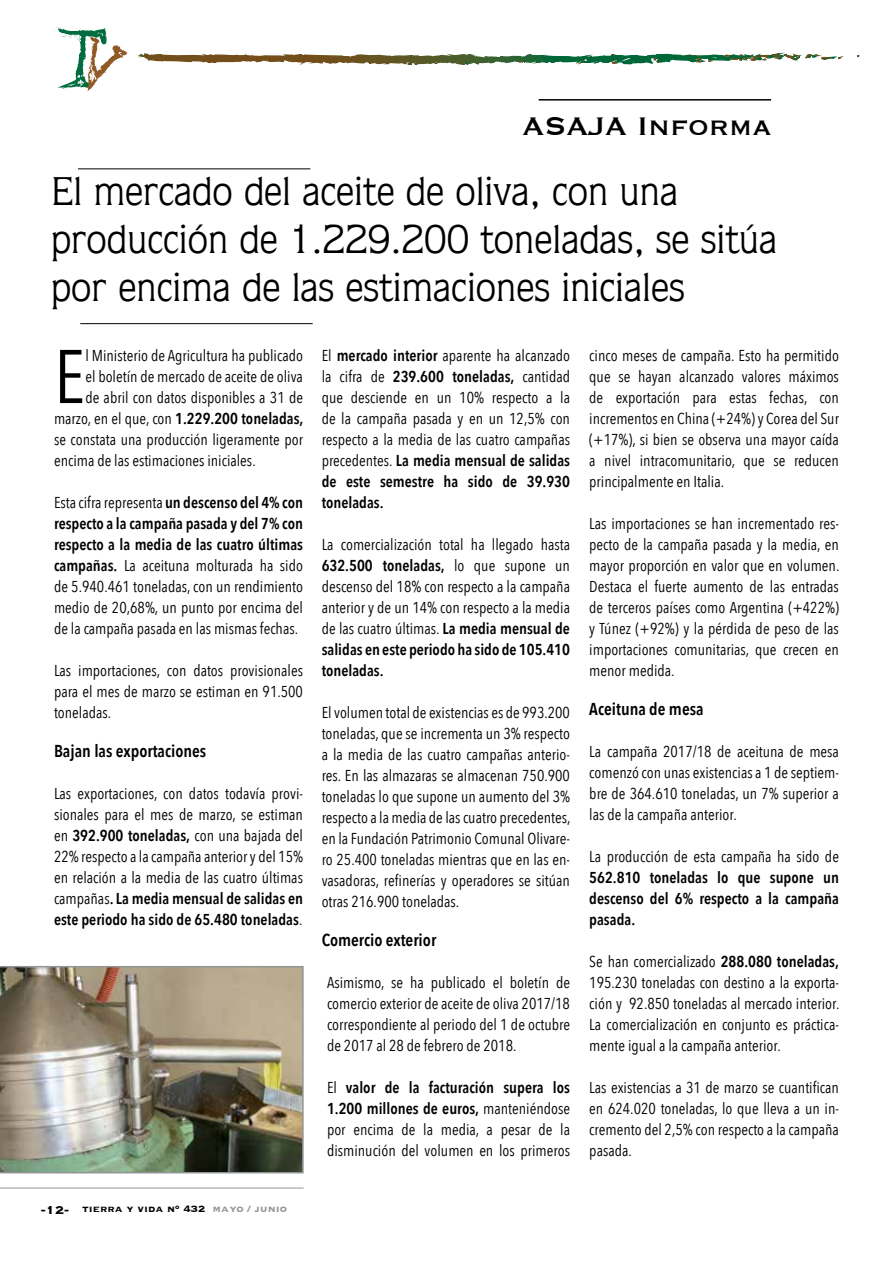
<style>
.page{position:relative;width:893px;height:1263px;background:#fff}
.page>*{position:absolute;margin:0;border:0;box-sizing:border-box;transform-origin:0 0}
.t1{font:75px "Avenir Next Condensed";color:#000}
.t2{font:40.5px/48px "Quorum Std";color:#000}
.t3{font:33px "Copperplate";color:#000}
.t4{font:600 17.25px "Avenir Next Condensed";color:#000}
.t5{font:15.75px/21px "Avenir Next Condensed";color:#000;text-align:justify}
.t6{font:600 15.75px/21px "Avenir Next Condensed";color:#000;text-align:justify}
.t7{font:700 12px "Copperplate";color:#000}
.s1{font-weight:400}
.s2{font-weight:600}
.s3{font-size:15px}
.s4{color:#939598}
</style>
<div class="page">
<svg style="left:54px;top:27px;width:790px;height:65px"></svg>
<hr style="left:539px;top:99px;width:232px;height:2px;background:#000">
<img style="left:0;top:966px;width:304px;height:207px">
<hr style="left:78px;top:169px;width:232px;height:1px;background:#000">
<hr style="left:80px;top:323px;width:233px;height:1px;background:#000">
<hr style="left:0;top:1188px;width:304px;height:1px;background:#939598">
<h3 class="t3" style="left:523px;top:105px;width:250px">ASAJA Informa</h3>
<h2 class="t2" style="left:51px;top:167px;width:728px">El mercado del aceite de oliva, con una producción de 1.229.200 toneladas, se sitúa por encima de las estimaciones iniciales</h2>
<h1 class="t1" style="left:54px;top:313px;width:33px">E</h1>
<p class="t5" style="left:85px;top:344px;width:219px">l Ministerio de Agricultura ha publicado</p>
<p class="t5" style="left:85px;top:365px;width:219px">el boletín de mercado de aceite de oliva</p>
<p class="t5" style="left:85px;top:386px;width:219px">de abril con datos disponibles a 31 de</p>
<p class="t6" style="left:54px;top:408px;width:251px"><span class="s1">marzo, en el que, con</span> 1.229.200 toneladas,</p>
<p class="t5" style="left:54px;top:428px;width:251px">se constata una producción ligeramente por</p>
<p class="t5" style="left:54px;top:449px;width:203px">encima de las estimaciones iniciales.</p>
<p class="t5" style="left:54px;top:491px;width:251px">Esta cifra representa <span class="s2">un descenso del 4% con respecto a la campaña pasada y del 7% con respecto a la media de las cuatro últimas campañas.</span> La aceituna molturada ha sido de 5.940.461 toneladas, con un rendimiento medio de 20,68%, un punto por encima del de la campaña pasada en las mismas fechas.</p>
<p class="t5" style="left:54px;top:659px;width:251px">Las importaciones, con datos provisionales para el mes de marzo se estiman en 91.500 toneladas.</p>
<p class="t4" style="left:54px;top:736px;width:154px">Bajan las exportaciones</p>
<p class="t5" style="left:54px;top:782px;width:251px">Las exportaciones, con datos todavía provi&shy;sionales para el mes de marzo, se estiman en <span class="s2">392.900 toneladas,</span> con una bajada del 22% respecto a la campaña anterior y del 15% en relación a la media de las cuatro últimas campañas<span class="s2">. La media mensual de salidas en este periodo ha sido de 65.480 toneladas</span>.</p>
<p class="t7" style="left:41px;top:1201px;width:248px"><span class="s3">-12-</span> tierra y vida nº 432 <span class="s4">mayo / junio</span></p>
<p class="t5" style="left:322px;top:344px;width:250px">El <span class="s2">mercado interior</span> aparente ha alcanzado la cifra de <span class="s2">239.600 toneladas,</span> cantidad que desciende en un 10% respecto a la de la campaña pasada y en un 12,5% con respecto a la media de las cuatro campañas precedentes. <span class="s2">La media mensual de salidas de este semestre ha sido de 39.930 toneladas.</span></p>
<p class="t5" style="left:322px;top:533px;width:250px">La comercialización total ha llegado hasta <span class="s2">632.500 toneladas,</span> lo que supone un descenso del 18% con respecto a la campaña anterior y de un 14% con respecto a la media de las cuatro últimas. <span class="s2">La media mensual de salidas en este periodo ha sido de 105.410 toneladas.</span></p>
<p class="t5" style="left:322px;top:701px;width:250px">El volumen total de existencias es de 993.200 toneladas, que se incrementa un 3% respecto a la media de las cuatro campañas anterio&shy;res. En las almazaras se almacenan 750.900 toneladas lo que supone un aumento del 3% respecto a la media de las cuatro precedentes, en la Fundación Patrimonio Comunal Olivare&shy;ro 25.400 toneladas mientras que en las en&shy;vasadoras, refinerías y operadores se sitúan otras 216.900 toneladas.</p>
<p class="t4" style="left:322px;top:925px;width:116px">Comercio exterior</p>
<p class="t5" style="left:327px;top:971px;width:245px">Asimismo, se ha publicado el boletín de comercio exterior de aceite de oliva 2017/18 correspondiente al periodo del 1 de octubre de 2017 al 28 de febrero de 2018.</p>
<p class="t5" style="left:327px;top:1076px;width:245px">El <span class="s2">valor de la facturación supera los 1.200 millones de euros,</span> manteniéndose por encima de la media, a pesar de la disminución del volumen en los primeros</p>
<p class="t5" style="left:589px;top:344px;width:251px">cinco meses de campaña. Esto ha permitido que se hayan alcanzado valores máximos de exportación para estas fechas, con incrementos en China (+24%) y Corea del Sur (+17%), si bien se observa una mayor caída a nivel intracomunitario, que se reducen principalmente en Italia.</p>
<p class="t5" style="left:589px;top:512px;width:252px">Las importaciones se han incrementado res&shy;pecto de la campaña pasada y la media, en mayor proporción en valor que en volumen.<br>Destaca el fuerte aumento de las entradas de terceros países como Argentina (+422%) y Túnez (+92%) y la pérdida de peso de las importaciones comunitarias, que crecen en menor medida.</p>
<p class="t4" style="left:589px;top:694px;width:116px">Aceituna de mesa</p>
<p class="t5" style="left:589px;top:740px;width:251px">La campaña 2017/18 de aceituna de mesa comenzó con unas existencias a 1 de septiem&shy;bre de 364.610 toneladas, un 7% superior a las de la campaña anterior.</p>
<p class="t5" style="left:589px;top:845px;width:251px">La producción de esta campaña ha sido de</p>
<p class="t6" style="left:589px;top:867px;width:251px">562.810 toneladas lo que supone un descenso del 6% respecto a la campaña pasada.</p>
<p class="t5" style="left:589px;top:950px;width:252px">Se han comercializado <span class="s2">288.080 toneladas, </span>195.230 toneladas con destino a la exporta&shy;ción y 92.850 toneladas al mercado interior.<br>La comercialización en conjunto es práctica&shy;mente igual a la campaña anterior.</p>
<p class="t5" style="left:589px;top:1076px;width:251px">Las existencias a 31 de marzo se cuantifican en 624.020 toneladas, lo que lleva a un in&shy;cremento del 2,5% con respecto a la campaña pasada.</p>
</div>
